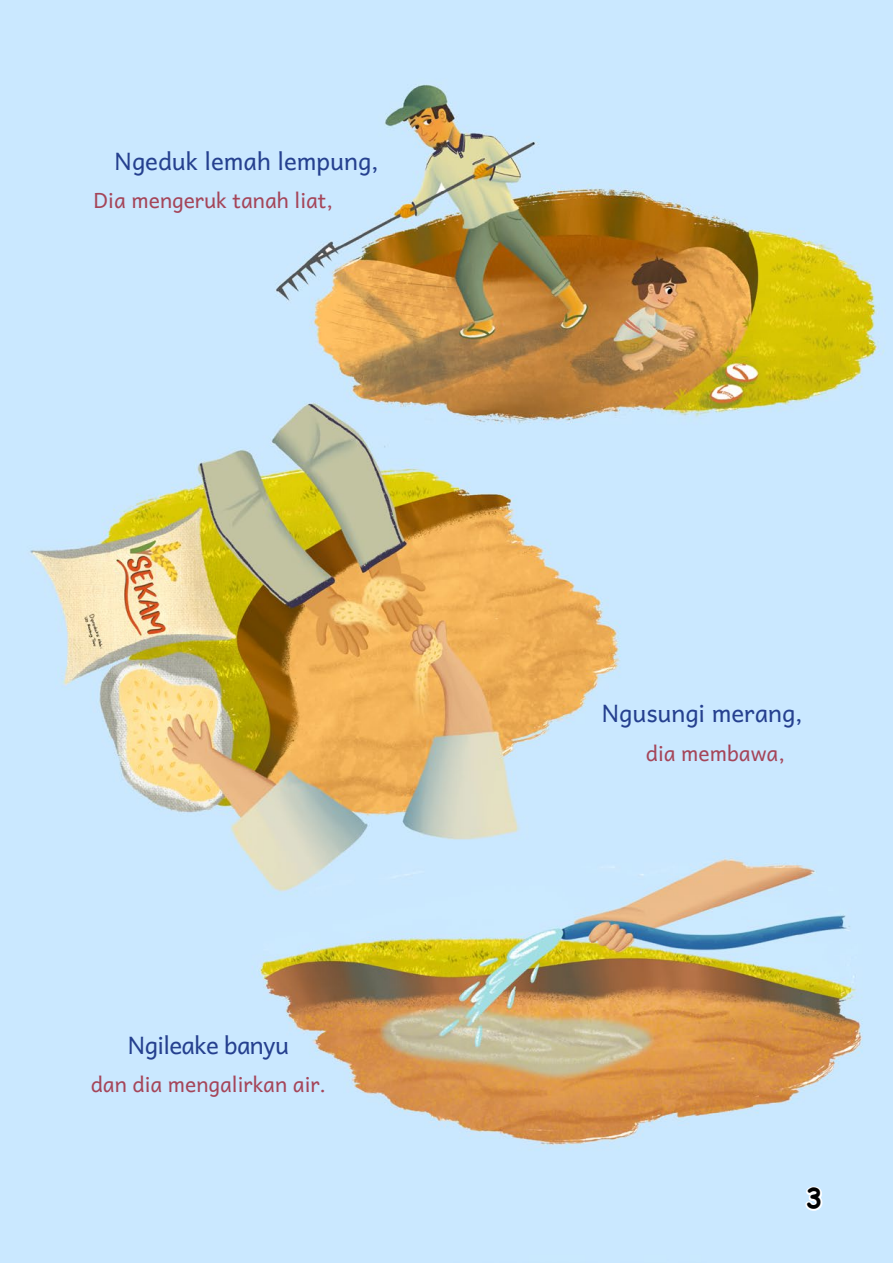
<style>
.page{position:relative;width:893px;height:1263px;background:#fff}
.page>*{position:absolute;margin:0;border:0;box-sizing:border-box;transform-origin:0 0}
.t1{font:700 27px "Comic Sans MS";color:#000}
.t2{font:24px "Andika New Basic";color:#25408f}
.t3{font:24px "Andika New Basic";letter-spacing:-.025em;color:#25408f}
.t4{font:21px "Andika New Basic";color:#a54559}
</style>
<div class="page">
<img style="left:0;top:0;width:893px;height:1263px">
<svg style="left:802px;top:1184px;width:23px;height:29px"></svg>
<p class="t2" style="left:114px;top:139px;width:266px">Ngeduk lemah lempung,</p>
<p class="t4" style="left:94px;top:181px;width:241px">Dia mengeruk tanah liat,</p>
<p class="t3" style="left:128px;top:1023px;width:163px">Ngileake banyu</p>
<p class="t4" style="left:91px;top:1065px;width:237px">dan dia mengalirkan air.</p>
<p class="t2" style="left:602px;top:692px;width:203px">Ngusungi merang,</p>
<p class="t4" style="left:646px;top:734px;width:141px">dia membawa,</p>
<p class="t1" style="left:806px;top:1178px;width:18px">3</p>
</div>
